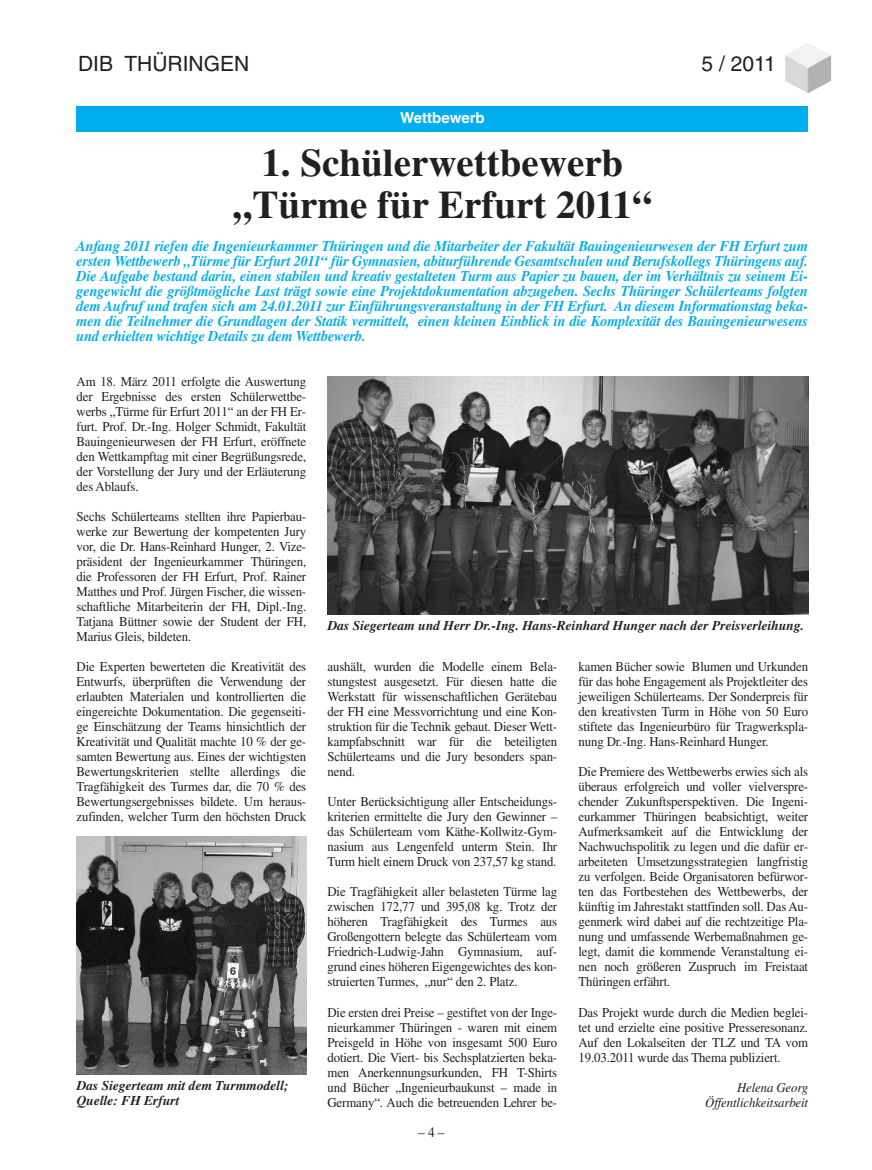
<style>
.page{position:relative;width:872px;height:1170px;background:#fff}
.page>*{position:absolute;margin:0;border:0;box-sizing:border-box;transform-origin:0 0}
.t1{font:700 39px/42px "Times";color:#231f20;text-align:center}
.t2{font:21px "Helvetica";color:#231f20}
.t3{font:italic 700 15px/15px "Times";letter-spacing:-.01em;color:#00aeef;text-align:justify;scale:.95 1}
.t4{font:700 15px "Helvetica";color:#fff}
.t5{font:14.25px "Times";color:#231f20;scale:.95 1}
.t6{font:13.5px/15px "Times";letter-spacing:-.01em;color:#231f20;text-align:justify;scale:.95 1}
.t7{font:italic 700 13.5px/15px "Times";color:#231f20}
.t8{font:italic 13.5px/15px "Times";letter-spacing:-.01em;color:#231f20;text-align:right;scale:.95 1}
</style>
<div class="page">
<hr style="left:76px;top:63px;width:224px;height:1px;background:#00aeef">
<img style="left:785px;top:43px;width:46px;height:50px">
<div style="left:77px;top:54px;width:700px;height:31px;background:#fff"></div>
<div style="left:77px;top:106px;width:731px;height:26px;background:#00aeef"></div>
<img style="left:77px;top:836px;width:229px;height:238px">
<img style="left:327px;top:376px;width:481px;height:238px">
<h2 class="t2" style="left:78px;top:56px;width:173px">DIB THÜRINGEN</h2>
<h2 class="t2" style="left:701px;top:56px;width:76px">5 / 2011</h2>
<p class="t4" style="left:400px;top:113px;width:86px">Wettbewerb</p>
<h1 class="t1" style="left:233px;top:146px;width:420px">1. Schülerwettbewerb „Türme für Erfurt 2011“</h1>
<p class="t3" style="left:77px;top:240px;width:771px">Anfang 2011 riefen die Ingenieurkammer Thüringen und die Mitarbeiter der Fakultät Bauingenieurwesen der FH Erfurt zum ersten Wettbewerb „Türme für Erfurt 2011“ für Gymnasien, abiturführende Gesamtschulen und Berufskollegs Thüringens auf.<br>Die Aufgabe bestand darin, einen stabilen und kreativ gestalteten Turm aus Papier zu bauen, der im Verhältnis zu seinem Ei&shy;gengewicht die größtmögliche Last trägt sowie eine Projektdokumentation abzugeben. Sechs Thüringer Schülerteams folgten dem Aufruf und trafen sich am 24.01.2011 zur Einführungsveranstaltung in der FH Erfurt. An diesem Informationstag beka&shy;men die Teilnehmer die Grundlagen der Statik vermittelt, einen kleinen Einblick in die Komplexität des Bauingenieurwesens und erhielten wichtige Details zu dem Wettbewerb.</p>
<p class="t6" style="left:77px;top:375px;width:243px">Am 18. März 2011 erfolgte die Auswertung der Ergebnisse des ersten Schülerwettbe&shy;werbs „Türme für Erfurt 2011“ an der FH Er&shy;furt. Prof. Dr.-Ing. Holger Schmidt, Fakultät Bauingenieurwesen der FH Erfurt, eröffnete den Wettkampftag mit einer Begrüßungsrede, der Vorstellung der Jury und der Erläuterung des Ablaufs.</p>
<p class="t6" style="left:77px;top:510px;width:243px">Sechs Schülerteams stellten ihre Papierbau&shy;werke zur Bewertung der kompetenten Jury vor, die Dr. Hans-Reinhard Hunger, 2. Vize&shy;präsident der Ingenieurkammer Thüringen, die Professoren der FH Erfurt, Prof. Rainer Matthes und Prof. Jürgen Fischer, die wissen&shy;schaftliche Mitarbeiterin der FH, Dipl.-Ing.<br>Tatjana Büttner sowie der Student der FH, Marius Gleis, bildeten.</p>
<p class="t6" style="left:77px;top:660px;width:243px">Die Experten bewerteten die Kreativität des Entwurfs, überprüften die Verwendung der erlaubten Materialen und kontrollierten die eingereichte Dokumentation. Die gegenseiti&shy;ge Einschätzung der Teams hinsichtlich der Kreativität und Qualität machte 10 % der ge&shy;samten Bewertung aus. Eines der wichtigsten Bewertungskriterien stellte allerdings die Tragfähigkeit des Turmes dar, die 70 % des Bewertungsergebnisses bildete. Um heraus&shy;zufinden, welcher Turm den höchsten Druck</p>
<p class="t6" style="left:327px;top:660px;width:243px">aushält, wurden die Modelle einem Bela&shy;stungstest ausgesetzt. Für diesen hatte die Werkstatt für wissenschaftlichen Gerätebau der FH eine Messvorrichtung und eine Kon&shy;struktion für die Technik gebaut. Dieser Wett&shy;kampfabschnitt war für die beteiligten Schülerteams und die Jury besonders span&shy;nend.</p>
<p class="t7" style="left:328px;top:619px;width:478px">Das Siegerteam und Herr Dr.-Ing. Hans-Reinhard Hunger nach der Preisverleihung.</p>
<p class="t6" style="left:578px;top:660px;width:243px">kamen Bücher sowie Blumen und Urkunden für das hohe Engagement als Projektleiter des jeweiligen Schülerteams. Der Sonderpreis für den kreativsten Turm in Höhe von 50 Euro stiftete das Ingenieurbüro für Tragwerkspla&shy;nung Dr.-Ing. Hans-Reinhard Hunger.</p>
<p class="t6" style="left:578px;top:765px;width:243px">Die Premiere des Wettbewerbs erwies sich als überaus erfolgreich und voller vielverspre&shy;chender Zukunftsperspektiven. Die Ingeni&shy;eurkammer Thüringen beabsichtigt, weiter Aufmerksamkeit auf die Entwicklung der Nachwuchspolitik zu legen und die dafür er&shy;arbeiteten Umsetzungsstrategien langfristig zu verfolgen. Beide Organisatoren befürwor&shy;ten das Fortbestehen des Wettbewerbs, der künftig im Jahrestakt stattfinden soll. Das Au&shy;genmerk wird dabei auf die rechtzeitige Pla&shy;nung und umfassende Werbemaßnahmen ge&shy;legt, damit die kommende Veranstaltung ei&shy;nen noch größeren Zuspruch im Freistaat Thüringen erfährt.</p>
<p class="t6" style="left:578px;top:1005px;width:243px">Das Projekt wurde durch die Medien beglei&shy;tet und erzielte eine positive Presseresonanz.<br>Auf den Lokalseiten der TLZ und TA vom 19.03.2011 wurde das Thema publiziert.</p>
<p class="t8" style="left:705px;top:1080px;width:110px">Helena Georg<br>Öffentlichkeitsarbeit</p>
<p class="t6" style="left:327px;top:795px;width:243px">Unter Berücksichtigung aller Entscheidungs&shy;kriterien ermittelte die Jury den Gewinner – das Schülerteam vom Käthe-Kollwitz-Gym&shy;nasium aus Lengenfeld unterm Stein. Ihr Turm hielt einem Druck von 237,57 kg stand.</p>
<p class="t6" style="left:327px;top:885px;width:243px">Die Tragfähigkeit aller belasteten Türme lag zwischen 172,77 und 395,08 kg. Trotz der höheren Tragfähigkeit des Turmes aus Großengottern belegte das Schülerteam vom Friedrich-Ludwig-Jahn Gymnasium, auf&shy;grund eines höheren Eigengewichtes des kon&shy;struierten Turmes, „nur“ den 2. Platz.</p>
<p class="t6" style="left:327px;top:1005px;width:243px">Die ersten drei Preise – gestiftet von der Inge&shy;nieurkammer Thüringen - waren mit einem Preisgeld in Höhe von insgesamt 500 Euro dotiert. Die Viert- bis Sechsplatzierten beka&shy;men Anerkennungsurkunden, FH T-Shirts und Bücher „Ingenieurbaukunst – made in Germany“. Auch die betreuenden Lehrer be-</p>
<p class="t7" style="left:77px;top:1079px;width:213px">Das Siegerteam mit dem Turmmodell;<br>Quelle: FH Erfurt</p>
<p class="t5" style="left:418px;top:1126px;width:29px">–4–</p>
</div>
